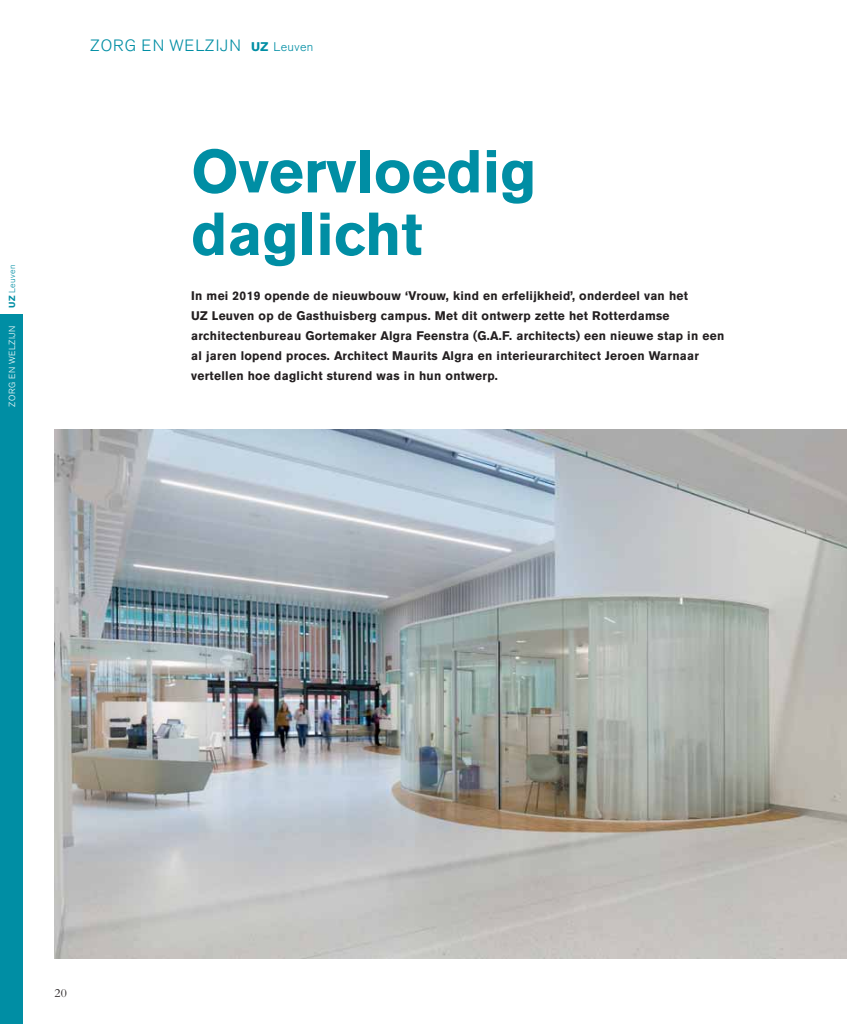
<style>
.page{position:relative;width:847px;height:1024px;background:#fff}
.page>*{position:absolute;margin:0;border:0;box-sizing:border-box;transform-origin:0 0}
.t1{font:700 60px/62.5px "Akzidenz Grotesk BE";color:#008ea4}
.t2{font:300 16.25px "Akzidenz Grotesk BE";letter-spacing:.06em;color:#008ea4}
.t3{font:12.5px "Bembo Std";color:#231f20}
.t4{font:700 12.38px/20px "Akzidenz Grotesk BE";letter-spacing:.025em;color:#231f20}
.t5{font:300 8.75px "Akzidenz Grotesk BE";letter-spacing:.06em;color:#fff}
.t6{font:300 8.75px "Akzidenz Grotesk BE";letter-spacing:.03em;color:#008ea4}
.s1{font-weight:700}
.s2{font-weight:700;font-size:12.5px}
.s3{font-size:12.5px}
</style>
<div class="page">
<div style="left:0;top:314px;width:23px;height:709px;background:#008ea4"></div>
<img style="left:55px;top:429px;width:791px;height:529px">
<p class="t6" style="left:7px;top:307px;width:44px;rotate:-90deg"><span class="s1">UZ</span> Leuven</p>
<p class="t5" style="left:7px;top:406px;width:83px;rotate:-90deg">ZORG EN WELZIJN</p>
<h2 class="t2" style="left:90px;top:36px;width:225px">ZORG EN WELZIJN <span class="s2">UZ</span> <span class="s3">Leuven</span></h2>
<h1 class="t1" style="left:191px;top:140px;width:347px">Overvloedig daglicht</h1>
<p class="t4" style="left:191px;top:286px;width:534px">In mei 2019 opende de nieuwbouw ‘Vrouw, kind en erfelijkheid’, onderdeel van het<br>UZ Leuven op de Gasthuisberg campus. Met dit ontwerp zette het Rotterdamse architectenbureau Gortemaker Algra Feenstra (G.A.F. architects) een nieuwe stap in een al jaren lopend proces. Architect Maurits Algra en interieurarchitect Jeroen Warnaar vertellen hoe daglicht sturend was in hun ontwerp.</p>
<p class="t3" style="left:55px;top:985px;width:14px">20</p>
</div>
